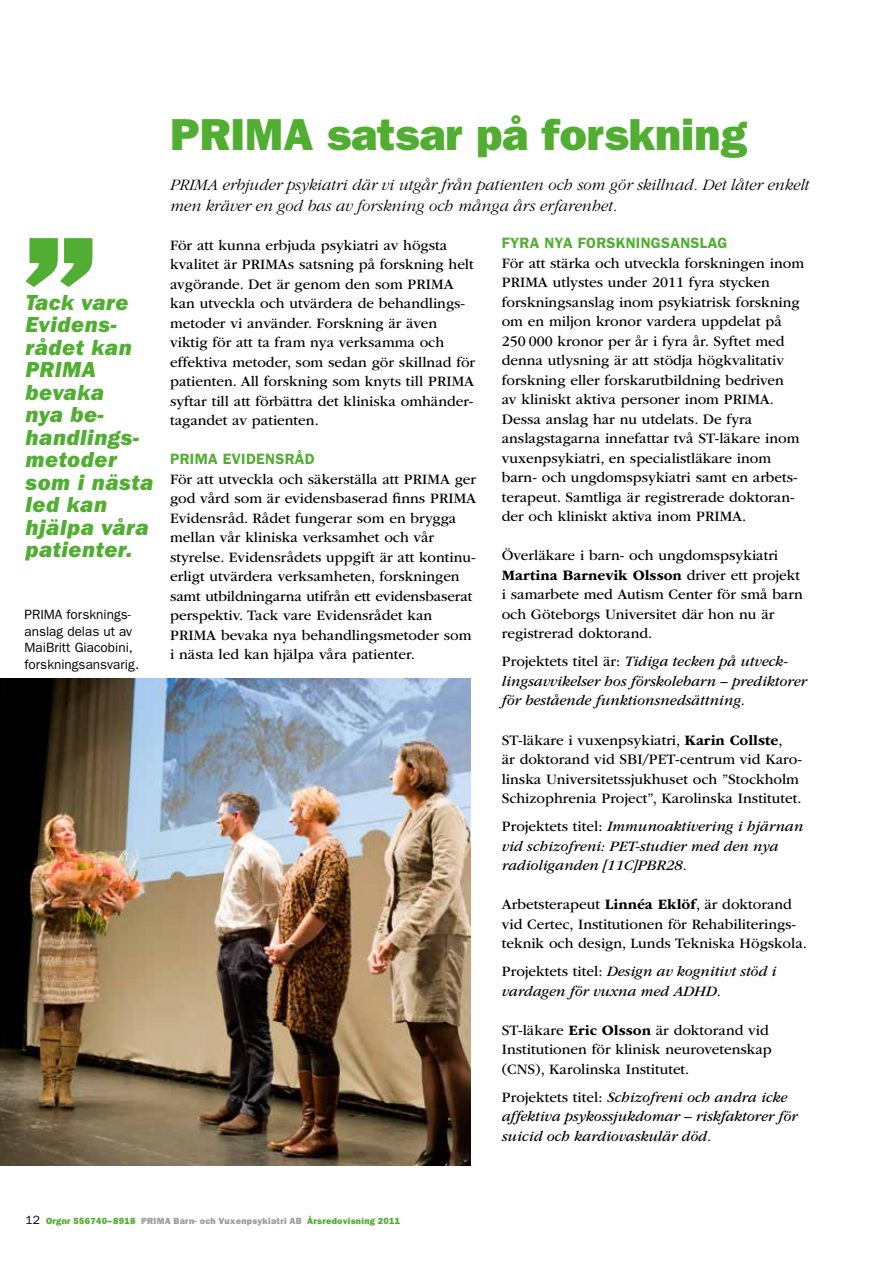
<style>
.page{position:relative;width:893px;height:1263px;background:#fff}
.page>*{position:absolute;margin:0;border:0;box-sizing:border-box;transform-origin:0 0}
.t1{font:45px "ITC Franklin Gothic Std Hvy";color:#52ae32}
.t2{font:22.5px/22.5px "ITC Franklin Gothic Std Hvy It";letter-spacing:.02em;color:#52ae32}
.t3{font:italic 300 16.5px/21px "ITC Garamond Std";color:#000}
.t4{font:15px/19.5px "ITC Garamond Std";color:#000}
.t5{font:italic 15px/19.5px "ITC Garamond Std";color:#000}
.t6{font:600 15px "ITC Franklin Gothic Std";letter-spacing:.02em;color:#52ae32}
.t7{font:13.5px/16.5px "ITC Franklin Gothic Std";color:#000}
.t8{font:9px "ITC Franklin Gothic Std Hvy";letter-spacing:.03em;color:#52ae32}
.s1{font-weight:700}
.s2{font-style:normal}
.s3{font-family:"ITC Franklin Gothic Std";font-size:12px;color:#000}
.s4{color:#9d9d9c}
</style>
<div class="page">
<img style="left:0;top:678px;width:471px;height:487px">
<svg style="left:26px;top:238px;width:66px;height:49px"></svg>
<h1 class="t1" style="left:170px;top:108px;width:578px">PRIMA satsar på forskning</h1>
<h2 class="t2" style="left:26px;top:291px;width:129px">Tack vare<br>Evidens&shy;rådet kan<br>PRIMA bevaka<br>nya be&shy;handlings&shy;metoder som i nästa led kan hjälpa våra patienter.</h2>
<p class="t7" style="left:24px;top:607px;width:116px">PRIMA forsknings&shy;anslag delas ut av<br>MaiBritt Giacobini, forskningsansvarig.</p>
<p class="t3" style="left:170px;top:175px;width:641px">PRIMA erbjuder psykiatri där vi utgår från patienten och som gör skillnad. Det låter enkelt men kräver en god bas av forskning och många års erfarenhet.</p>
<p class="t4" style="left:170px;top:235px;width:307px">För att kunna erbjuda psykiatri av högsta kvalitet är PRIMAs satsning på forskning helt avgörande. Det är genom den som PRIMA kan utveckla och utvärdera de behandlings&shy;metoder vi använder. Forskning är även viktig för att ta fram nya verksamma och effektiva metoder, som sedan gör skillnad för patienten. All forskning som knyts till PRIMA syftar till att förbättra det kliniska omhänder&shy;tagandet av patienten.</p>
<p class="t6" style="left:170px;top:450px;width:146px">PRIMA EVIDENSRÅD</p>
<p class="t4" style="left:170px;top:469px;width:308px">För att utveckla och säkerställa att PRIMA ger god vård som är evidensbaserad finns PRIMA Evidensråd. Rådet fungerar som en brygga mellan vår kliniska verksamhet och vår styrelse. Evidensrådets uppgift är att kontinu&shy;erligt utvärdera verksamheten, forskningen samt utbildningarna utifrån ett evidensbaserat perspektiv. Tack vare Evidensrådet kan PRIMA bevaka nya behandlingsmetoder som i nästa led kan hjälpa våra patienter.</p>
<p class="t6" style="left:502px;top:234px;width:227px">FYRA NYA FORSKNINGSANSLAG</p>
<p class="t4" style="left:502px;top:254px;width:304px">För att stärka och utveckla forskningen inom PRIMA utlystes under 2011 fyra stycken forskningsanslag inom psykiatrisk forskning om en miljon kronor vardera uppdelat på 250 000 kronor per år i fyra år. Syftet med denna utlysning är att stödja högkvalitativ forskning eller forskarutbildning bedriven<br>av kliniskt aktiva personer inom PRIMA.<br>Dessa anslag har nu utdelats. De fyra anslagstagarna innefattar två ST-läkare inom vuxenpsykiatri, en specialistläkare inom barn- och ungdomspsykiatri samt en arbets&shy;terapeut. Samtliga är registrerade doktoran&shy;der och kliniskt aktiva inom PRIMA.</p>
<p class="t4" style="left:502px;top:546px;width:303px">Överläkare i barn- och ungdomspsykiatri <span class="s1">Martina Barnevik Olsson</span> driver ett projekt i samarbete med Autism Center för små barn och Göteborgs Universitet där hon nu är registrerad doktorand.</p>
<p class="t5" style="left:502px;top:652px;width:306px"><span class="s2">Projektets titel är:</span> Tidiga tecken på utveck&shy;lingsavvikelser hos förskolebarn – prediktorer för bestående funktionsnedsättning.</p>
<p class="t4" style="left:502px;top:730px;width:302px">ST-läkare i vuxenpsykiatri, <span class="s1">Karin Collste</span>,<br>är doktorand vid SBI/PET-centrum vid Karo&shy;linska Universitetssjukhuset och ”Stockholm Schizophrenia Project”, Karolinska Institutet.</p>
<p class="t5" style="left:502px;top:817px;width:303px"><span class="s2">Projektets titel:</span> Immunoaktivering i hjärnan vid schizofreni: PET-studier med den nya radioliganden [11C]PBR28.</p>
<p class="t4" style="left:502px;top:895px;width:307px">Arbetsterapeut <span class="s1">Linnéa Eklöf</span>, är doktorand vid Certec, Institutionen för Rehabiliterings&shy;teknik och design, Lunds Tekniska Högskola.</p>
<p class="t5" style="left:502px;top:962px;width:276px"><span class="s2">Projektets titel:</span> Design av kognitivt stöd i vardagen för vuxna med ADHD.</p>
<p class="t4" style="left:502px;top:1020px;width:272px">ST-läkare <span class="s1">Eric Olsson</span> är doktorand vid<br>Institutionen för klinisk neurovetenskap (CNS), Karolinska Institutet.</p>
<p class="t5" style="left:502px;top:1087px;width:297px"><span class="s2">Projektets titel:</span> Schizofreni och andra icke affektiva psykossjukdomar – riskfaktorer för suicid och kardiovaskulär död.</p>
<p class="t8" style="left:26px;top:1216px;width:376px"><span class="s3">12</span> Orgnr 556740–8918 <span class="s4">PRIMA Barn- och Vuxenpsykiatri AB</span> Årsredovisning 2011</p>
</div>
